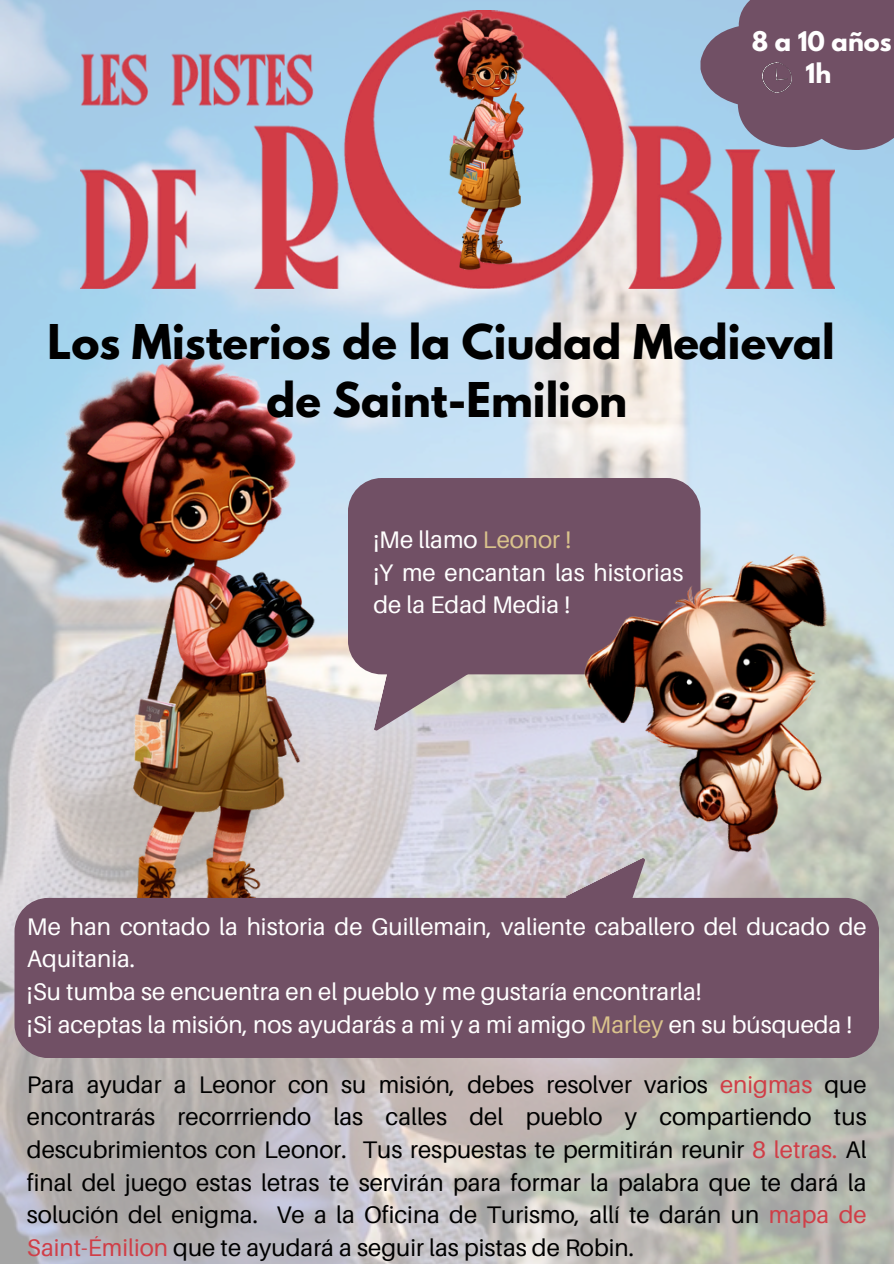
<style>
.page{position:relative;width:894px;height:1264px;background:#fff}
.page>*{position:absolute;margin:0;border:0;box-sizing:border-box;transform-origin:0 0}
.t1{font:700 42.45px/58.5px "League Spartan";color:#000;text-align:center}
.t2{font:24px/32.7px "Aileron";color:#000;text-align:justify}
.t3{font:24px/32.7px "Aileron";color:#fff}
.t4{font:700 24px/32.7px "League Spartan";color:#fff;text-align:center}
.s1{color:#dac38c}
.s2{color:#d03e47}
</style>
<div class="page">
<img style="left:0;top:0;width:893px;height:1263px">
<svg style="left:565px;top:876px;width:118px;height:21px;background:#a697a2"></svg>
<img style="left:54px;top:310px;width:273px;height:587px">
<div style="left:14px;top:897px;width:864px;height:161px;background:#715065;border-radius:34px"></div>
<div style="left:700px;top:0;width:193px;height:150px;background:#715065"></div>
<img style="left:80px;top:11px;width:754px;height:278px">
<img style="left:762px;top:62px;width:29px;height:30px">
<div style="left:348px;top:478px;width:352px;height:196px;background:#715065;border-radius:34px"></div>
<svg style="left:373px;top:673px;width:106px;height:77px;background:#b7acb2"></svg>
<img style="left:432px;top:0;width:102px;height:277px">
<img style="left:551px;top:529px;width:297px;height:347px">
<p class="t4" style="left:751px;top:28px;width:141px">8 a 10 años<br>1h</p>
<p class="t1" style="left:47px;top:318px;width:788px">Los Misterios de la Ciudad Medieval de Saint-Emilion</p>
<h2 class="t3" style="left:373px;top:523px;width:199px">¡Me llamo <span class="s1">Leonor !</span></h2>
<p class="t3" style="left:373px;top:555px;width:311px">¡Y me encantan las historias de la Edad Media !</p>
<p class="t3" style="left:27px;top:909px;width:841px">Me han contado la historia de Guillemain, valiente caballero del ducado de<br>Aquitania.</p>
<p class="t3" style="left:27px;top:974px;width:676px">¡Su tumba se encuentra en el pueblo y me gustaría encontrarla!</p>
<h1 class="t3" style="left:27px;top:1007px;width:826px">¡Si aceptas la misión, nos ayudarás a mi y a mi amigo <span class="s1">Marley</span> en su búsqueda !</h1>
<p class="t2" style="left:27px;top:1067px;width:841px">Para ayudar a Leonor con su misión, debes resolver varios <span class="s2">enigmas</span> que encontrarás recorrriendo las calles del pueblo y compartiendo tus descubrimientos con Leonor. Tus respuestas te permitirán reunir <span class="s2">8 letras.</span> Al final del juego estas letras te servirán para formar la palabra que te dará la solución del enigma. Ve a la Oficina de Turismo, allí te darán un <span class="s2">mapa de Saint-Émilion</span> que te ayudará a seguir las pistas de Robin.</p>
</div>
